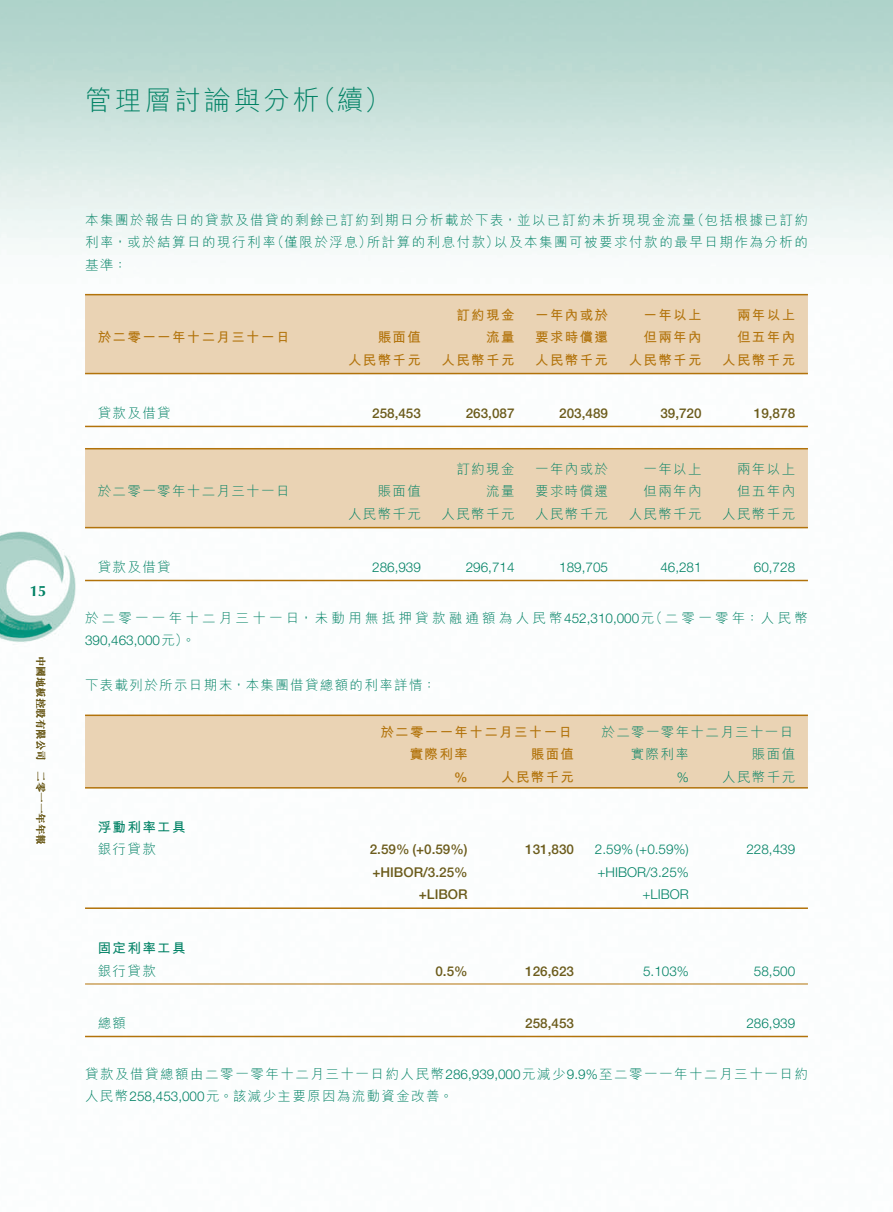
<style>
.page{position:relative;width:893px;height:1212px;background:#fff}
.page>*{position:absolute;margin:0;border:0;box-sizing:border-box;transform-origin:0 0}
.t1{font:300 27px "M Hei HK";letter-spacing:.1em;color:#008164}
.t2{font:700 15px "Optima LT Std";color:#008164}
.t3{font:300 13.5px/22.5px "M Hei HK";letter-spacing:.1em;color:#008164}
.t4{font:300 13.5px "Helvetica Neue LT Std";color:#008164}
.t5{font:700 13.5px/22.5px "M Hei HK";letter-spacing:.1em;color:#b2730b}
.t6{font:500 13.5px "Helvetica Neue LT Std";color:#6c5c1c}
.t7{font:300 13.5px "M Hei HK";letter-spacing:.24em;color:#008164}
.t8{font:700 13.5px "M Hei HK";letter-spacing:.1em;color:#008164}
.t9{font:500 13.5px "Helvetica Neue LT Std";color:#b2730b}
.t10{font:700 10.5px "M Sung HK";color:#6c5c1c}
.s1{font-family:"Helvetica Neue LT Std"}
.s2{font-family:"M Hei HK"}
</style>
<div class="page">
<img style="left:0;top:0;width:893px;height:1038px">
<div style="left:85px;top:295px;width:723px;height:78px;background:#ead3b4"></div>
<hr style="left:85px;top:426px;width:723px;height:1px;background:#b2730b">
<hr style="left:85px;top:373px;width:723px;height:1px;background:#b2730b">
<hr style="left:85px;top:294px;width:723px;height:1px;background:#b2730b">
<div style="left:85px;top:449px;width:723px;height:78px;background:#ead3b4"></div>
<hr style="left:85px;top:580px;width:723px;height:1px;background:#b2730b">
<hr style="left:85px;top:527px;width:723px;height:1px;background:#b2730b">
<hr style="left:85px;top:448px;width:723px;height:1px;background:#b2730b">
<div style="left:85px;top:716px;width:723px;height:71px;background:#ead3b4"></div>
<hr style="left:85px;top:714px;width:723px;height:2px;background:#b2730b">
<hr style="left:85px;top:787px;width:723px;height:1px;background:#b2730b">
<hr style="left:85px;top:907px;width:723px;height:2px;background:#b2730b">
<hr style="left:85px;top:983px;width:723px;height:1px;background:#b2730b">
<hr style="left:85px;top:1036px;width:723px;height:1px;background:#b2730b">
<h1 class="t1" style="left:85px;top:90px;width:307px">管理層討論與分析（續）</h1>
<p class="t2" style="left:30px;top:585px;width:18px">15</p>
<p class="t10" style="left:45px;top:656px;width:190px;rotate:90deg">中國地板控股有限公司 二零一一年年報</p>
<p class="t3" style="left:85px;top:210px;width:724px;text-align:justify">本集團於報告日的貸款及借貸的剩餘已訂約到期日分析載於下表，並以已訂約未折現現金流量（包括根據已訂約利率，或於結算日的現行利率（僅限於浮息）所計算的利息付款）以及本集團可被要求付款的最早日期作為分析的基準：</p>
<p class="t5" style="left:98px;top:328px;width:193px">於二零一一年十二月三十一日</p>
<p class="t5" style="left:378px;top:328px;width:45px">賬面值</p>
<p class="t5" style="left:456px;top:305px;width:60px;text-align:right">訂約現金流量</p>
<p class="t5" style="left:535px;top:305px;width:74px">一年內或於要求時償還</p>
<p class="t5" style="left:644px;top:305px;width:60px">一年以上但兩年內</p>
<p class="t5" style="left:737px;top:305px;width:60px">兩年以上但五年內</p>
<p class="t5" style="left:348px;top:350px;width:74px">人民幣千元</p>
<p class="t5" style="left:442px;top:350px;width:74px">人民幣千元</p>
<p class="t5" style="left:535px;top:350px;width:74px">人民幣千元</p>
<p class="t5" style="left:629px;top:350px;width:74px">人民幣千元</p>
<p class="t5" style="left:722px;top:350px;width:74px">人民幣千元</p>
<p class="t3" style="left:98px;top:403px;width:74px">貸款及借貸</p>
<p class="t6" style="left:372px;top:408px;width:50px">258,453</p>
<p class="t6" style="left:466px;top:408px;width:50px">263,087</p>
<p class="t6" style="left:559px;top:408px;width:50px">203,489</p>
<p class="t6" style="left:660px;top:408px;width:43px">39,720</p>
<p class="t6" style="left:754px;top:408px;width:43px">19,878</p>
<p class="t3" style="left:98px;top:482px;width:193px">於二零一零年十二月三十一日</p>
<p class="t3" style="left:378px;top:482px;width:45px">賬面值</p>
<p class="t3" style="left:456px;top:459px;width:60px;text-align:right">訂約現金流量</p>
<p class="t3" style="left:535px;top:459px;width:74px">一年內或於要求時償還</p>
<p class="t3" style="left:644px;top:459px;width:60px">一年以上但兩年內</p>
<p class="t3" style="left:737px;top:459px;width:60px">兩年以上但五年內</p>
<p class="t3" style="left:348px;top:504px;width:74px">人民幣千元</p>
<p class="t3" style="left:442px;top:504px;width:74px">人民幣千元</p>
<p class="t3" style="left:535px;top:504px;width:74px">人民幣千元</p>
<p class="t3" style="left:629px;top:504px;width:74px">人民幣千元</p>
<p class="t3" style="left:722px;top:504px;width:74px">人民幣千元</p>
<p class="t3" style="left:98px;top:557px;width:74px">貸款及借貸</p>
<p class="t4" style="left:372px;top:562px;width:50px">286,939</p>
<p class="t4" style="left:466px;top:562px;width:50px">296,714</p>
<p class="t4" style="left:559px;top:562px;width:50px">189,705</p>
<p class="t4" style="left:660px;top:562px;width:43px">46,281</p>
<p class="t4" style="left:754px;top:562px;width:43px">60,728</p>
<p class="t7" style="left:85px;top:613px;width:724px">於二零一一年十二月三十一日，未動用無抵押貸款融通額為人民幣<span class="s1">452,310,000</span>元（二零一零年：人民幣</p>
<p class="t4" style="left:85px;top:636px;width:112px">390,463,000<span class="s2">元）。</span></p>
<p class="t3" style="left:85px;top:676px;width:353px">下表載列於所示日期末，本集團借貸總額的利率詳情：</p>
<p class="t5" style="left:380px;top:722px;width:193px">於二零一一年十二月三十一日</p>
<p class="t3" style="left:601px;top:722px;width:193px">於二零一零年十二月三十一日</p>
<p class="t5" style="left:410px;top:745px;width:60px">實際利率</p>
<p class="t5" style="left:531px;top:745px;width:45px">賬面值</p>
<p class="t3" style="left:631px;top:745px;width:60px">實際利率</p>
<p class="t3" style="left:752px;top:745px;width:45px">賬面值</p>
<p class="t9" style="left:454px;top:772px;width:15px">%</p>
<p class="t5" style="left:501px;top:767px;width:74px">人民幣千元</p>
<p class="t4" style="left:677px;top:772px;width:14px">%</p>
<p class="t3" style="left:722px;top:767px;width:74px">人民幣千元</p>
<p class="t8" style="left:98px;top:822px;width:89px">浮動利率工具</p>
<p class="t3" style="left:98px;top:840px;width:60px">銀行貸款</p>
<p class="t6" style="left:370px;top:845px;width:99px">2.59% (+0.59%)</p>
<p class="t6" style="left:525px;top:845px;width:50px">131,830</p>
<p class="t4" style="left:595px;top:845px;width:95px">2.59% (+0.59%)</p>
<p class="t4" style="left:746px;top:845px;width:50px">228,439</p>
<p class="t6" style="left:372px;top:867px;width:97px">+HIBOR/3.25%</p>
<p class="t4" style="left:597px;top:867px;width:93px">+HIBOR/3.25%</p>
<p class="t6" style="left:419px;top:890px;width:50px">+LIBOR</p>
<p class="t4" style="left:642px;top:890px;width:48px">+LIBOR</p>
<p class="t8" style="left:98px;top:943px;width:89px">固定利率工具</p>
<p class="t3" style="left:98px;top:961px;width:60px">銀行貸款</p>
<p class="t6" style="left:435px;top:966px;width:34px">0.5%</p>
<p class="t6" style="left:525px;top:966px;width:50px">126,623</p>
<p class="t4" style="left:643px;top:966px;width:47px">5.103%</p>
<p class="t4" style="left:754px;top:966px;width:43px">58,500</p>
<p class="t3" style="left:98px;top:1013px;width:30px">總額</p>
<p class="t6" style="left:525px;top:1018px;width:50px">258,453</p>
<p class="t4" style="left:746px;top:1018px;width:50px">286,939</p>
<p class="t3" style="left:85px;top:1064px;width:724px">貸款及借貸總額由二零一零年十二月三十一日約人民幣<span class="s1">286,939,000</span>元減少<span class="s1">9.9%</span>至二零一一年十二月三十一日約人民幣<span class="s1">258,453,000</span>元。該減少主要原因為流動資金改善。</p>
</div>
